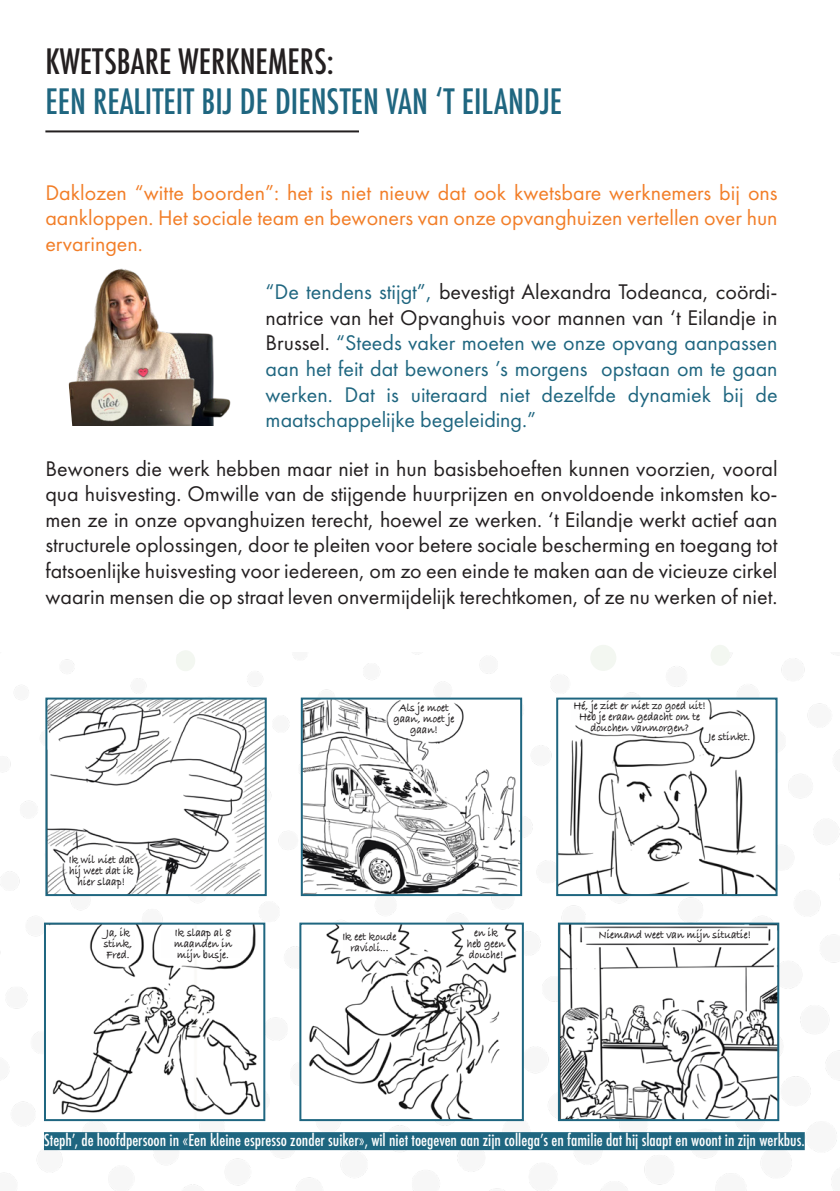
<style>
.page{position:relative;width:840px;height:1191px;background:#fff}
.page>*{position:absolute;margin:0;border:0;box-sizing:border-box;transform-origin:0 0}
.t1{font:500 condensed 34px/40.8px "Futura";color:#1f6680}
.t2{font:22px/25.6px "Futura PT";color:#231f20;text-align:justify}
.t3{font:22px/25.6px "Futura PT";color:#1f6680;text-align:justify}
.t4{font:22px/25.6px "Futura PT";color:#f27e28;text-align:justify}
.t5{font:500 condensed 16px "Futura";color:#fff}
.t6{font:700 12px/11px "Bradley Hand ITCTT";color:#231f20;text-align:center;scale:.88 1}
.s1{color:#231f20}
</style>
<div class="page">
<hr style="left:45px;top:130px;width:314px;height:2px;background:#231f20">
<img style="left:74px;top:268px;width:157px;height:158px">
<svg style="left:68px;top:381px;width:6px;height:45px"></svg>
<img style="left:0;top:653px;width:839px;height:538px">
<img style="left:560px;top:925px;width:215px;height:193px">
<div style="left:557px;top:922px;width:221px;height:199px;border:2px solid #1f6680"></div>
<img style="left:48px;top:700px;width:215px;height:193px">
<div style="left:45px;top:697px;width:221px;height:199px;border:2px solid #1f6680"></div>
<img style="left:303px;top:700px;width:216px;height:193px">
<div style="left:300px;top:697px;width:222px;height:199px;border:2px solid #1f6680"></div>
<img style="left:559px;top:700px;width:215px;height:193px">
<div style="left:556px;top:697px;width:221px;height:199px;border:2px solid #1f6680"></div>
<img style="left:302px;top:925px;width:218px;height:193px">
<div style="left:299px;top:922px;width:224px;height:199px;border:2px solid #1f6680"></div>
<img style="left:47px;top:925px;width:215px;height:193px">
<div style="left:44px;top:922px;width:221px;height:199px;border:2px solid #1f6680"></div>
<div style="left:44px;top:1132px;width:760px;height:18px;background:#1f6680"></div>
<div style="left:590px;top:645px;width:26px;height:26px;background:#f3f7f1;border-radius:50%"></div>
<div style="left:710px;top:645px;width:19px;height:21px;background:#f3f7f1;border-radius:50%"></div>
<div style="left:176px;top:650px;width:19px;height:21px;background:#f3f7f1;border-radius:50%"></div>
<div style="left:71px;top:855px;width:60px;height:32px;background:#fefefe"></div>
<div style="left:397px;top:707px;width:53px;height:28px;background:#fefefe"></div>
<div style="left:103px;top:929px;width:32px;height:28px;background:#fefefe"></div>
<div style="left:161px;top:929px;width:79px;height:28px;background:#fefefe"></div>
<div style="left:343px;top:926px;width:47px;height:30px;background:#fefefe"></div>
<div style="left:583px;top:929px;width:182px;height:10px;background:#fefefe"></div>
<div style="left:349px;top:932px;width:47px;height:19px;background:#fefefe"></div>
<div style="left:464px;top:926px;width:39px;height:28px;background:#fefefe"></div>
<div style="left:467px;top:934px;width:34px;height:28px;background:#fefefe"></div>
<div style="left:585px;top:701px;width:109px;height:28px;background:#fefefe"></div>
<div style="left:596px;top:704px;width:85px;height:28px;background:#fefefe"></div>
<div style="left:616px;top:701px;width:85px;height:21px;background:#fefefe"></div>
<div style="left:570px;top:701px;width:85px;height:21px;background:#fefefe"></div>
<div style="left:706px;top:724px;width:40px;height:21px;background:#fefefe"></div>
<p class="t1" style="left:45px;top:41px;width:518px"><span class="s1">KWETSBARE WERKNEMERS:<br></span>EEN REALITEIT BIJ DE DIENSTEN VAN ‘T EILANDJE</p>
<p class="t4" style="left:45px;top:179px;width:733px">Daklozen “witte boorden”: het is niet nieuw dat ook kwetsbare werknemers bij ons aankloppen. Het sociale team en bewoners van onze opvanghuizen vertellen over hun ervaringen.</p>
<p class="t3" style="left:265px;top:279px;width:513px">“De tendens stijgt”, <span class="s1">bevestigt Alexandra Todeanca, coördi&shy;natrice van het Opvanghuis voor mannen van ‘t Eilandje in Brussel.</span> “Steeds vaker moeten we onze opvang aanpassen aan het feit dat bewoners ’s morgens opstaan om te gaan werken. Dat is uiteraard niet dezelfde dynamiek bij de maatschappelijke begeleiding.”</p>
<p class="t2" style="left:45px;top:455px;width:733px">Bewoners die werk hebben maar niet in hun basisbehoeften kunnen voorzien, vooral qua huisvesting. Omwille van de stijgende huurprijzen en onvoldoende inkomsten ko&shy;men ze in onze opvanghuizen terecht, hoewel ze werken. ‘t Eilandje werkt actief aan structurele oplossingen, door te pleiten voor betere sociale bescherming en toegang tot fatsoenlijke huisvesting voor iedereen, om zo een einde te maken aan de vicieuze cirkel waarin mensen die op straat leven onvermijdelijk terechtkomen, of ze nu werken of niet.</p>
<p class="t6" style="left:69px;top:853px;width:75px">Ik wil niet dat hij weet dat ik hier slaap!</p>
<p class="t6" style="left:393px;top:702px;width:71px">Als je moet gaan, moet je gaan!</p>
<p class="t6" style="left:573px;top:700px;width:152px">Hé, je ziet er niet zo goed uit!<br>Heb je eraan gedacht om te douchen vanmorgen?</p>
<p class="t6" style="left:708px;top:730px;width:49px">Je stinkt.</p>
<p class="t6" style="left:104px;top:927px;width:34px;text-align:left">Ja, ik stink,<br>Fred.</p>
<p class="t6" style="left:174px;top:927px;width:67px;text-align:justify">Ik slaap al 8 maanden in mijn busje.</p>
<p class="t6" style="left:342px;top:930px;width:63px">Ik eet koude ravioli...</p>
<p class="t6" style="left:466px;top:927px;width:46px">en ik heb geen douche!</p>
<p class="t6" style="left:598px;top:928px;width:175px">Niemand weet van mijn situatie!</p>
<p class="t5" style="left:44px;top:1130px;width:761px">Steph’, de hoofdpersoon in «Een kleine espresso zonder suiker», wil niet toegeven aan zijn collega’s en familie dat hij slaapt en woont in zijn werkbus.</p>
</div>
